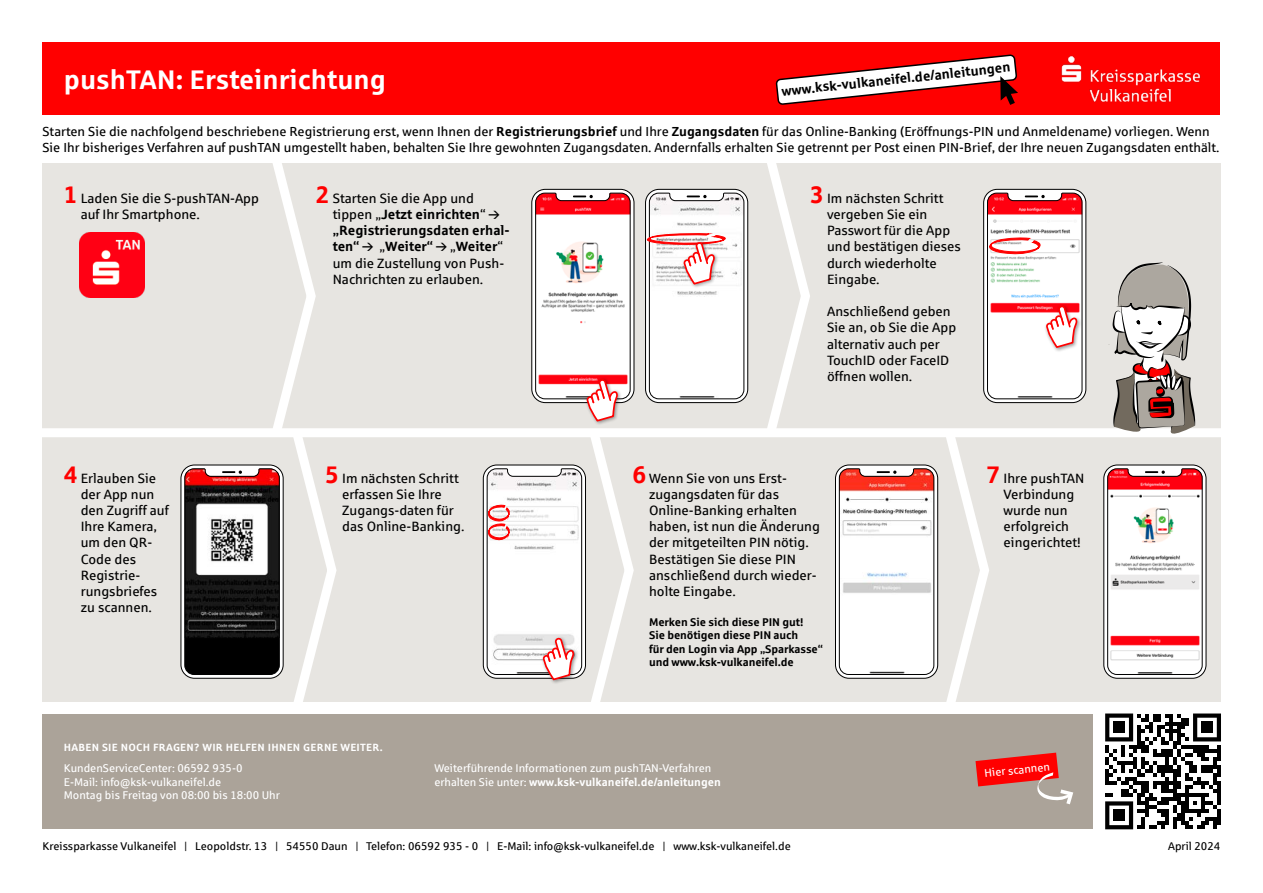
<style>
.page{position:relative;width:1263px;height:893px;background:#fff}
.page>*{position:absolute;margin:0;border:0;box-sizing:border-box;transform-origin:0 0}
.t1{font:700 27px "Sparkasse Rg";color:#fff}
.t2{font:13.5px/16.2px "Sparkasse Rg";color:#000}
.t3{font:700 13.5px/16.2px "Sparkasse Rg";color:#000}
.t4{font:13.2px/15.8px "Sparkasse Rg";color:#000}
.t5{font:11.25px/13.5px "Sparkasse Rg";color:#fff}
.t6{font:11.25px "Sparkasse Rg";color:#000}
.t7{font:700 11.25px/13.5px "Sparkasse Rg";letter-spacing:-.01em;color:#000}
.t8{font:700 10.5px "Sparkasse Rg";letter-spacing:.025em;color:#fff}
.s1{font-weight:700}
.s2{font-weight:700;font-size:24px;color:#f00}
.s3{font-size:24px;color:#f00}
.s4{font-weight:400}
</style>
<div class="page">
<div style="left:43px;top:714px;width:1050px;height:115px;background:#aba399"></div>
<svg style="left:975px;top:753px;width:99px;height:52px"></svg>
<div style="left:43px;top:164px;width:1178px;height:538px;background:#e7e5e1"></div>
<svg style="left:984px;top:189px;width:102px;height:214px"></svg>
<div style="left:983px;top:189px;width:103px;height:214px;border:1px solid #000;border-radius:14px"></div>
<svg style="left:760px;top:163px;width:55px;height:265px"></svg>
<div style="left:43px;top:43px;width:1177px;height:72px;background:#f00"></div>
<svg style="left:184px;top:163px;width:157px;height:539px"></svg>
<svg style="left:839px;top:437px;width:150px;height:265px"></svg>
<svg style="left:1104px;top:465px;width:102px;height:213px"></svg>
<div style="left:1103px;top:465px;width:103px;height:213px;border:1px solid #000;border-radius:14px"></div>
<svg style="left:1107px;top:468px;width:95px;height:207px;background:#eed2d3"></svg>
<div style="left:28px;top:428px;width:1207px;height:9px;background:#fff"></div>
<svg style="left:1112px;top:262px;width:83px;height:172px"></svg>
<svg style="left:987px;top:193px;width:95px;height:206px;background:#f2d0d2"></svg>
<img style="left:80px;top:232px;width:65px;height:65px">
<svg style="left:645px;top:189px;width:103px;height:214px"></svg>
<div style="left:645px;top:189px;width:103px;height:214px;border:1px solid #000;border-radius:14px"></div>
<svg style="left:645px;top:193px;width:99px;height:206px;background:#f0e8e8"></svg>
<svg style="left:776px;top:55px;width:242px;height:50px"></svg>
<img style="left:1061px;top:55px;width:140px;height:48px">
<svg style="left:1105px;top:713px;width:116px;height:116px"></svg>
<div style="left:1113px;top:721px;width:12px;height:12px;background:#000"></div>
<div style="left:1201px;top:721px;width:12px;height:12px;background:#000"></div>
<div style="left:1113px;top:809px;width:12px;height:12px;background:#000"></div>
<svg style="left:487px;top:193px;width:148px;height:509px"></svg>
<h1 class="t1" style="left:64px;top:62px;width:324px">pushTAN: Ersteinrichtung</h1>
<p class="t3" style="left:781px;top:82px;width:231px;rotate:-6deg">www.ksk-vulkaneifel.de/anleitungen</p>
<p class="t4" style="left:43px;top:123px;width:1178px">Starten Sie die nachfolgend beschriebene Registrierung erst, wenn Ihnen der <span class="s1">Registrierungsbrief</span> und Ihre <span class="s1">Zugangsdaten</span> für das Online-Banking (Eröffnungs-PIN und Anmeldename) vorliegen. Wenn<br>Sie Ihr bisheriges Verfahren auf pushTAN umgestellt haben, behalten Sie Ihre gewohnten Zugangsdaten. Andernfalls erhalten Sie getrennt per Post einen PIN-Brief, der Ihre neuen Zugangsdaten enthält.</p>
<p class="t2" style="left:81px;top:190px;width:180px;text-indent:-17px"><span class="s2">1</span> Laden Sie die S-pushTAN-App auf Ihr Smartphone.</p>
<p class="t3" style="left:333px;top:190px;width:179px;text-indent:-17px"><span class="s3">2</span> <span class="s4">Starten Sie die App und tippen „</span>Jetzt einrichten<span class="s4">“ </span>„Registrierungsdaten erhal&shy;ten“</p>
<p class="t2" style="left:827px;top:190px;width:135px;text-indent:-17px"><span class="s2">3</span> Im nächsten Schritt vergeben Sie ein<br>Passwort für die App und bestätigen dieses durch wiederholte<br>Eingabe.</p>
<p class="t2" style="left:827px;top:303px;width:131px">Anschließend geben<br>Sie an, ob Sie die App alternativ auch per<br>TouchID oder FaceID öffnen wollen.</p>
<p class="t2" style="left:333px;top:238px;width:173px;text-align:justify;text-indent:117px">„<span class="s1">Weiter</span>“ um die Zustellung von Push-Nachrichten zu erlauben.</p>
<p class="t3" style="left:380px;top:238px;width:55px"><span class="s4">„</span>Weiter“</p>
<p class="t2" style="left:81px;top:469px;width:90px;text-indent:-17px"><span class="s2">4</span> Erlauben Sie der App nun den Zugriff auf<br>Ihre Kamera, um den QR-<br>Code des<br>Registrie&shy;rungsbriefes zu scannen.</p>
<p class="t2" style="left:649px;top:469px;width:172px;text-indent:-17px"><span class="s2">6</span> Wenn Sie von uns Erst&shy;zugangsdaten für das<br>Online-Banking erhalten haben, ist nun die Änderung der mitgeteilten PIN nötig.<br>Bestätigen Sie diese PIN anschließend durch wieder&shy;holte Eingabe.</p>
<p class="t7" style="left:649px;top:615px;width:175px">Merken Sie sich diese PIN gut!<br>Sie benötigen diese PIN auch<br>für den Login via App „Sparkasse“ und www.ksk-vulkaneifel.de</p>
<p class="t2" style="left:342px;top:469px;width:124px;text-indent:-17px"><span class="s2">5</span> Im nächsten Schritt erfassen Sie Ihre<br>Zugangs-daten für das Online-Banking.</p>
<p class="t8" style="left:64px;top:741px;width:320px">HABEN SIE NOCH FRAGEN? WIR HELFEN IHNEN GERNE WEITER.</p>
<p class="t5" style="left:64px;top:761px;width:218px">KundenServiceCenter: 06592 935-0<br>E-Mail: info@ksk-vulkaneifel.de<br>Montag bis Freitag von 08:00 bis 18:00 Uhr</p>
<p class="t5" style="left:434px;top:761px;width:288px">Weiterführende Informationen zum pushTAN-Verfahren erhalten Sie unter: <span class="s1">www.ksk-vulkaneifel.de/anleitungen</span></p>
<p class="t2" style="left:1003px;top:469px;width:82px;text-indent:-17px"><span class="s2">7</span> Ihre pushTAN<br>Verbindung wurde nun erfolgreich eingerichtet!</p>
<p class="t5" style="left:984px;top:766px;width:67px;rotate:-6deg">Hier scannen</p>
<p class="t6" style="left:43px;top:839px;width:750px">Kreissparkasse Vulkaneifel | Leopoldstr. 13 | 54550 Daun | Telefon: 06592 935 - 0 | E-Mail: info@ksk-vulkaneifel.de | www.ksk-vulkaneifel.de</p>
<p class="t6" style="left:1168px;top:839px;width:54px">April 2024</p>
</div>
